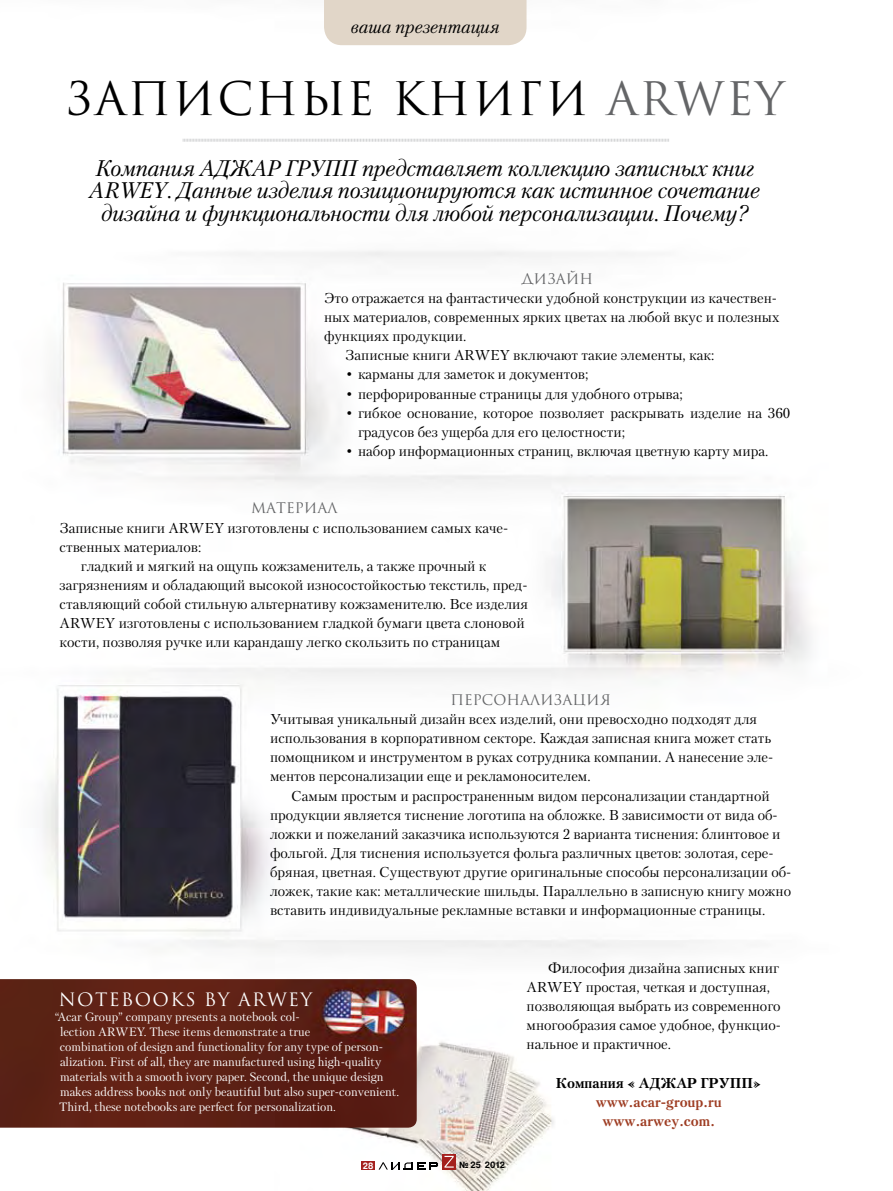
<style>
.page{position:relative;width:893px;height:1191px;background:#fff}
.page>*{position:absolute;margin:0;border:0;box-sizing:border-box;transform-origin:0 0}
.t1{font:45px "Romul C";letter-spacing:.035em;color:#000}
.t2{font:italic 22.5px/22.5px "Petersburg C";letter-spacing:-.01em;color:#000;text-align:center}
.t3{font:18px "Romul C";letter-spacing:.075em;color:#fff}
.t4{font:italic 18px "Petersburg C";color:#000}
.t5{font:14.25px/19.2px "Petersburg C";color:#000}
.t6{font:700 14.25px/19.2px "Petersburg C";color:#9e3d23;text-align:center}
.t7{font:14.25px "Romul C";color:#646567}
.t8{font:700 14.25px "Petersburg C";color:#000}
.t9{font:12px/15px "Petersburg C";color:#fff}
.t10{font:700 9px "Pragmatica C";letter-spacing:-.02em;color:#000;scale:.9 1}
.t11{font:700 9px "Pragmatica C";color:#fff;scale:.9 1}
.s1{color:#646567}
</style>
<div class="page">
<img style="left:0;top:0;width:811px;height:1191px">
<div style="left:324px;top:0;width:202px;height:45px;background:#e1d6c8"></div>
<svg style="left:183px;top:138px;width:486px;height:4px"></svg>
<img style="left:0;top:979px;width:417px;height:148px">
<svg style="left:379px;top:1162px;width:59px;height:7px"></svg>
<div style="left:362px;top:1161px;width:13px;height:8px;background:#a4201d"></div>
<svg style="left:442px;top:1153px;width:14px;height:16px"></svg>
<svg style="left:444px;top:1155px;width:10px;height:12px"></svg>
<p class="t4" style="left:351px;top:16px;width:150px">ваша презентация</p>
<h1 class="t1" style="left:66px;top:72px;width:720px">ЗАПИСНЫЕ КНИГИ <span class="s1">ARWEY</span></h1>
<h2 class="t2" style="left:89px;top:157px;width:673px">Компания АДЖАР ГРУПП представляет коллекцию записных книг<br>ARWEY. Данные изделия позиционируются как истинное сочетание дизайна и функциональности для любой персонализации. Почему?</h2>
<p class="t7" style="left:521px;top:270px;width:74px">ДИЗАЙН</p>
<p class="t5" style="left:324px;top:288px;width:454px">Это отражается на фантастически удобной конструкции из качествен-</p>
<p class="t5" style="left:324px;top:307px;width:457px">ных материалов, современных ярких цветах на любой вкус и полезных</p>
<p class="t5" style="left:324px;top:326px;width:144px">функциях продукции.</p>
<p class="t5" style="left:345px;top:345px;width:370px">Записные книги ARWEY включают такие элементы, как:</p>
<p class="t5" style="left:345px;top:365px;width:245px">• карманы для заметок и документов;</p>
<p class="t5" style="left:345px;top:384px;width:339px">• перфорированные страницы для удобного отрыва;</p>
<p class="t5" style="left:358px;top:403px;width:434px;text-indent:-13px">• гибкое основание, которое позволяет раскрывать изделие на 360 градусов без ущерба для его целостности;</p>
<p class="t5" style="left:345px;top:441px;width:425px">• набор информационных страниц, включая цветную карту мира.</p>
<p class="t7" style="left:251px;top:500px;width:88px">МАТЕРИАЛ</p>
<p class="t5" style="left:60px;top:518px;width:450px">Записные книги ARWEY изготовлены с использованием самых каче-</p>
<p class="t5" style="left:60px;top:537px;width:143px">ственных материалов:</p>
<p class="t5" style="left:81px;top:556px;width:407px">гладкий и мягкий на ощупь кожзаменитель, а также прочный к</p>
<p class="t5" style="left:60px;top:575px;width:470px">загрязнениям и обладающий высокой износостойкостью текстиль, пред-</p>
<p class="t5" style="left:60px;top:594px;width:470px">ставляющий собой стильную альтернативу кожзаменителю. Все изделия</p>
<p class="t5" style="left:60px;top:613px;width:467px">ARWEY изготовлены с использованием гладкой бумаги цвета слоновой</p>
<p class="t5" style="left:60px;top:632px;width:442px">кости, позволяя ручке или карандашу легко скользить по страницам</p>
<p class="t7" style="left:450px;top:691px;width:162px">ПЕРСОНАЛИЗАЦИЯ</p>
<p class="t5" style="left:270px;top:709px;width:505px">Учитывая уникальный дизайн всех изделий, они превосходно подходят для использования в корпоративном секторе. Каждая записная книга может стать помощником и инструментом в руках сотрудника компании. А нанесение эле&shy;ментов персонализации еще и рекламоносителем.</p>
<p class="t5" style="left:270px;top:786px;width:523px;text-indent:21px">Самым простым и распространенным видом персонализации стандартной продукции является тиснение логотипа на обложке. В зависимости от вида об&shy;ложки и пожеланий заказчика используются 2 варианта тиснения: блинтовое и фольгой. Для тиснения используется фольга различных цветов: золотая, сере&shy;бряная, цветная. Существуют другие оригинальные способы персонализации об&shy;ложек, такие как: металлические шильды. Параллельно в записную книгу можно вставить индивидуальные рекламные вставки и информационные страницы.</p>
<p class="t3" style="left:59px;top:989px;width:255px">NOTEBOOKS BY ARWEY</p>
<p class="t9" style="left:59px;top:1009px;width:341px;text-indent:-4px">“Acar Group” company presents a notebook col-<br>lection ARWEY. These items demonstrate a true<br>combination of design and functionality for any type of person&shy;alization. First of all, they are manufactured using high-quality materials with a smooth ivory paper. Second, the unique design makes address books not only beautiful but also super-convenient.<br>Third, these notebooks are perfect for personalization.</p>
<p class="t11" style="left:363px;top:1160px;width:13px">28</p>
<p class="t10" style="left:459px;top:1160px;width:52px">№ 25 2012</p>
<p class="t5" style="left:526px;top:958px;width:256px;text-indent:21px">Философия дизайна записных книг ARWEY простая, четкая и доступная, позволяющая выбрать из современного многообразия самое удобное, функцио&shy;нальное и практичное.</p>
<p class="t8" style="left:556px;top:1074px;width:207px">Компания « АДЖАР ГРУПП»</p>
<p class="t6" style="left:596px;top:1092px;width:127px">www.acar-group.ru www.arwey.com.</p>
</div>
